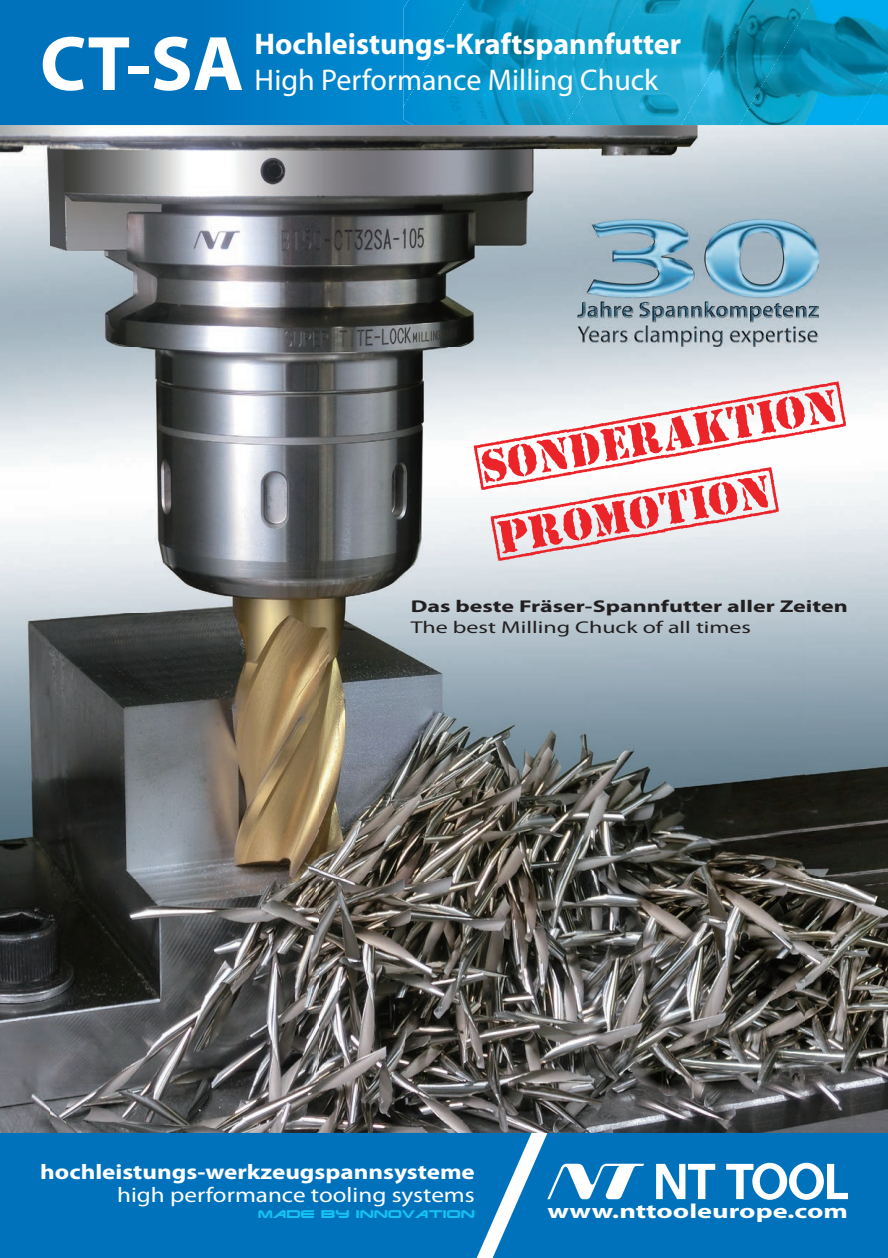
<style>
.page{position:relative;width:888px;height:1258px;background:#fff}
.page>*{position:absolute;margin:0;border:0;box-sizing:border-box;transform-origin:0 0}
.t1{font:700 78px "Myriad Pro";color:#fff}
.t2{font:47.25px/72.8px "Top Secret";color:#eb2429}
.t3{font:700 30px "Myriad Pro";color:#fff}
.t4{font:30px "Myriad Pro";color:#fff}
.t5{font:700 21.15px "Myriad Pro";color:#fff;scale:1.18 1}
.t6{font:21.15px "Myriad Pro";color:#fff;scale:1.18 1}
.t7{font:700 20.4px "Myriad Pro";color:#fff;scale:1.4 1}
.t8{font:700 17.1px "Myriad Pro";color:#231f20;scale:1.4 1}
.t9{font:17.1px "Myriad Pro";color:#231f20;scale:1.4 1}
.t10{font:10.65px "Terminator Real NFI";color:#15c0f2;scale:1.18 1}
</style>
<div class="page">
<img style="left:0;top:125px;width:51px;height:1008px">
<img style="left:51px;top:125px;width:538px;height:1008px">
<img style="left:589px;top:125px;width:299px;height:116px">
<img style="left:805px;top:241px;width:83px;height:892px">
<img style="left:589px;top:346px;width:216px;height:787px">
<svg style="left:0;top:0;width:403px;height:125px;background:#0078c1"></svg>
<img style="left:403px;top:3px;width:162px;height:122px">
<img style="left:403px;top:0;width:77px;height:107px">
<img style="left:565px;top:0;width:116px;height:125px">
<img style="left:681px;top:0;width:58px;height:125px">
<img style="left:739px;top:0;width:149px;height:125px">
<img style="left:522px;top:0;width:131px;height:53px">
<img style="left:479px;top:0;width:59px;height:3px">
<img style="left:854px;top:27px;width:34px;height:98px">
<div style="left:531px;top:1133px;width:357px;height:125px;background:#0072bc"></div>
<div style="left:0;top:1133px;width:531px;height:125px;background:#0072bc"></div>
<svg style="left:656px;top:1164px;width:59px;height:35px"></svg>
<svg style="left:726px;top:1163px;width:122px;height:37px"></svg>
<svg style="left:547px;top:1164px;width:97px;height:35px"></svg>
<img style="left:578px;top:218px;width:241px;height:128px">
<h1 class="t1" style="left:40px;top:20px;width:205px">CT-SA</h1>
<h3 class="t3" style="left:255px;top:27px;width:428px">Hochleistungs-Kraftspannfutter</h3>
<h3 class="t4" style="left:255px;top:64px;width:405px">High Performance Milling Chuck</h3>
<h2 class="t2" style="left:471px;top:433px;width:375px;rotate:-10deg">[SONDERAKTION] [PROMOTION]</h2>
<p class="t8" style="left:411px;top:597px;width:314px">Das beste Fräser-Spannfutter aller Zeiten</p>
<p class="t9" style="left:411px;top:618px;width:245px">The best Milling Chuck of all times</p>
<p class="t5" style="left:40px;top:1160px;width:370px">hochleistungs-werkzeugspannsysteme</p>
<p class="t6" style="left:117px;top:1183px;width:305px">high performance tooling systems</p>
<p class="t10" style="left:258px;top:1209px;width:185px">MADE BY INNOVATION</p>
<p class="t7" style="left:547px;top:1200px;width:216px">www.nttooleurope.com</p>
</div>
